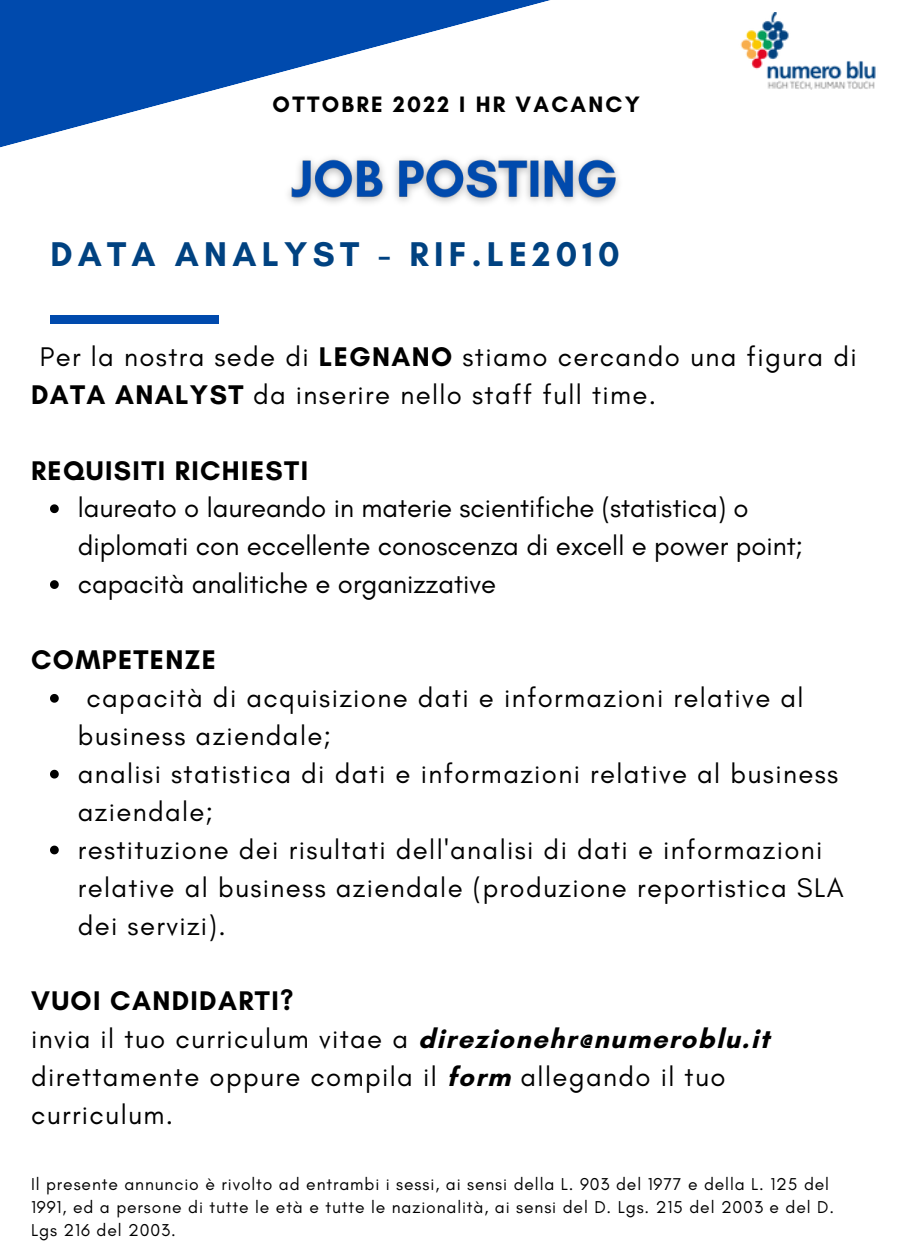
<style>
.page{position:relative;width:900px;height:1260px;background:#fff}
.page>*{position:absolute;margin:0;border:0;box-sizing:border-box;transform-origin:0 0}
.t1{font:700 35px "Glacial Indifference";letter-spacing:.15em;color:#004281}
.t2{font:27.5px/38px "Glacial Indifference";letter-spacing:.05em;color:#000}
.t3{font:27.5px/38px "Glacial Indifference";color:#000}
.t4{font:700 27.5px "Glacial Indifference";letter-spacing:.05em;color:#000}
.t5{font:700 22.75px "Glacial Indifference";letter-spacing:.1em;color:#000}
.t6{font:17.5px/23.2px "Glacial Indifference";letter-spacing:.05em;color:#000}
.s1{font-weight:700}
</style>
<div class="page">
<svg style="left:0;top:0;width:619px;height:204px"></svg>
<img style="left:740px;top:13px;width:136px;height:76px">
<div style="left:50px;top:315px;width:169px;height:9px;background:#004aad"></div>
<svg style="left:50px;top:504px;width:9px;height:9px"></svg>
<svg style="left:50px;top:580px;width:9px;height:9px"></svg>
<svg style="left:50px;top:694px;width:9px;height:9px"></svg>
<svg style="left:50px;top:770px;width:9px;height:9px"></svg>
<svg style="left:50px;top:846px;width:9px;height:8px"></svg>
<p class="t5" style="left:273px;top:91px;width:369px">OTTOBRE 2022 I HR VACANCY</p>
<p class="t1" style="left:50px;top:233px;width:571px">DATA ANALYST - RIF.LE2010</p>
<p class="t2" style="left:31px;top:337px;width:827px;text-indent:9px">Per la nostra sede di <span class="s1">LEGNANO</span> stiamo cercando una figura di<br><span class="s1">DATA ANALYST</span> da inserire nello staff full time.</p>
<p class="t4" style="left:31px;top:453px;width:279px">REQUISITI RICHIESTI</p>
<p class="t3" style="left:78px;top:489px;width:727px">laureato o laureando in materie scientifiche (statistica) o diplomati con eccellente conoscenza di excell e power point; capacità analitiche e organizzative</p>
<p class="t4" style="left:31px;top:643px;width:186px">COMPETENZE</p>
<p class="t2" style="left:78px;top:678px;width:767px;text-indent:9px">capacità di acquisizione dati e informazioni relative al business aziendale;<br>analisi statistica di dati e informazioni relative al business aziendale;<br>restituzione dei risultati dell'analisi di dati e informazioni relative al business aziendale (produzione reportistica SLA dei servizi).</p>
<p class="t2" style="left:31px;top:982px;width:740px"><span class="s1">VUOI CANDIDARTI?<br></span>invia il tuo curriculum vitae a <span class="s1">direzionehr@numeroblu.it </span>direttamente oppure compila il <span class="s1">form</span> allegando il tuo curriculum.</p>
<p class="t6" style="left:31px;top:1172px;width:805px">Il presente annuncio è rivolto ad entrambi i sessi, ai sensi della L. 903 del 1977 e della L. 125 del<br>1991, ed a persone di tutte le età e tutte le nazionalità, ai sensi del D. Lgs. 215 del 2003 e del D.<br>Lgs 216 del 2003.</p>
</div>
